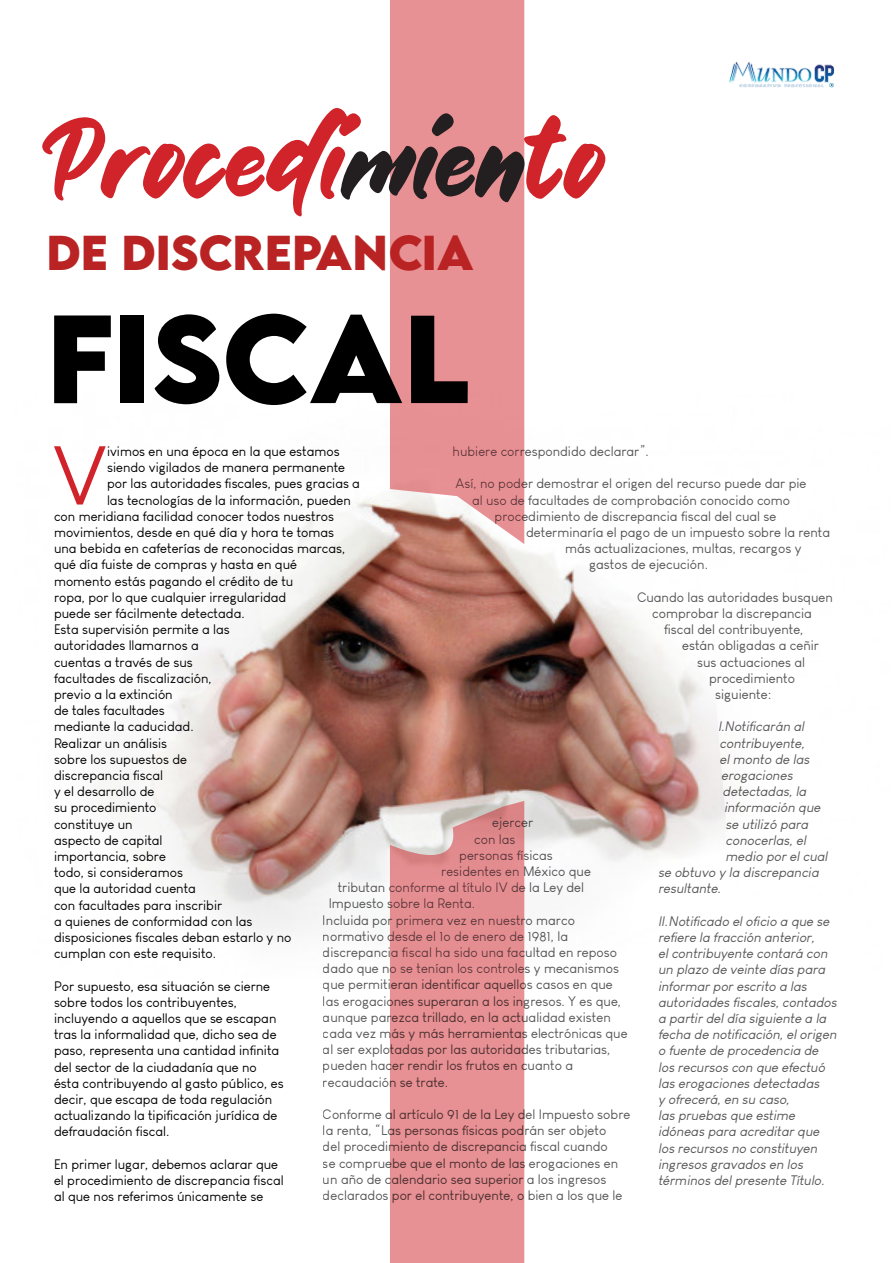
<style>
.page{position:relative;width:893px;height:1263px;background:#fff}
.page>*{position:absolute;margin:0;border:0;box-sizing:border-box;transform-origin:0 0}
.t1{font:123px "Gold Girls";color:#d1232a}
.t2{font:700 111px "LEMONMILK";color:#000}
.t3{font:81.45px "Louis George Cafe";color:#d1232a}
.t4{font:700 43.5px "LEMONMILK";color:#ba2324}
.t5{font:13.5px/16.2px "Louis George Cafe";color:#000}
.t6{font:italic 13.5px/16.2px "Louis George Cafe";color:#000}
.s1{color:#231f20}
</style>
<div class="page">
<img style="left:100px;top:393px;width:425px;height:542px">
<svg style="left:453px;top:446px;width:273px;height:764px"></svg>
<svg style="left:390px;top:0;width:134px;height:544px;background:#e69295"></svg>
<svg style="left:355px;top:801px;width:169px;height:462px;fill:#e89194"></svg>
<img style="left:729px;top:62px;width:106px;height:26px">
<p class="t1" style="left:52px;top:78px;width:552px">Procedi<span class="s1">mien</span>to</p>
<p class="t4" style="left:47px;top:223px;width:429px">DE DISCREPANCIA</p>
<p class="t2" style="left:47px;top:284px;width:425px">FISCAL</p>
<p class="t5" style="left:453px;top:443px;width:198px">hubiere correspondido declarar”.</p>
<p class="t5" style="left:456px;top:475px;width:352px">Así, no poder demostrar el origen del recurso puede dar pie</p>
<p class="t5" style="left:472px;top:492px;width:320px">al uso de facultades de comprobación conocido como</p>
<p class="t5" style="left:495px;top:508px;width:283px">procedimiento de discrepancia fiscal del cual se</p>
<p class="t5" style="left:526px;top:524px;width:306px">determinaría el pago de un impuesto sobre la renta</p>
<p class="t5" style="left:565px;top:540px;width:238px">más actualizaciones, multas, recargos y</p>
<p class="t5" style="left:589px;top:556px;width:120px">gastos de ejecución.</p>
<p class="t5" style="left:637px;top:589px;width:197px">Cuando las autoridades busquen</p>
<p class="t5" style="left:652px;top:605px;width:161px">comprobar la discrepancia</p>
<p class="t5" style="left:664px;top:621px;width:141px">fiscal del contribuyente,</p>
<p class="t5" style="left:682px;top:637px;width:138px">están obligadas a ceñir</p>
<p class="t5" style="left:697px;top:654px;width:110px">sus actuaciones al</p>
<p class="t5" style="left:709px;top:670px;width:87px">procedimiento</p>
<p class="t5" style="left:715px;top:686px;width:58px">siguiente:</p>
<p class="t6" style="left:718px;top:718px;width:90px">I.Notificarán al</p>
<p class="t6" style="left:720px;top:735px;width:89px">contribuyente,</p>
<p class="t6" style="left:720px;top:751px;width:94px">elmonto de las</p>
<p class="t6" style="left:721px;top:767px;width:76px">erogaciones</p>
<p class="t6" style="left:723px;top:783px;width:88px">detectadas,la</p>
<p class="t6" style="left:724px;top:799px;width:101px">información que</p>
<p class="t6" style="left:726px;top:816px;width:87px">se utilizó para</p>
<p class="t6" style="left:726px;top:832px;width:85px">conocerlas,el</p>
<p class="t6" style="left:726px;top:848px;width:106px">medio porelcual</p>
<p class="t6" style="left:658px;top:864px;width:165px">se obtuvo y la discrepancia</p>
<p class="t6" style="left:658px;top:880px;width:67px">resultante.</p>
<p class="t6" style="left:658px;top:913px;width:183px">II.Notificado eloficio a que se refiere la fracción anterior, elcontribuyente contará con un plazo de veinte días para informarporescrito a las autoridades fiscales,contados a partirdeldía siguiente a la fecha de notificación,elorigen o fuente de procedencia de los recursos con que efectuó las erogaciones detectadas<br>y ofrecerá,en su caso,<br>las pruebas que estime idóneas para acreditarque los recursos no constituyen ingresos gravados en los términos delpresente Título.</p>
<p class="t3" style="left:53px;top:427px;width:56px">V</p>
<p class="t5" style="left:107px;top:443px;width:234px">ivimos en una época en la que estamos</p>
<p class="t5" style="left:107px;top:459px;width:240px">siendo vigilados de manera permanente</p>
<p class="t5" style="left:107px;top:475px;width:254px">por las autoridades fiscales, pues gracias a</p>
<p class="t5" style="left:107px;top:492px;width:245px">las tecnologías de la información, pueden</p>
<p class="t5" style="left:54px;top:508px;width:282px">con meridiana facilidad conocer todos nuestros</p>
<p class="t5" style="left:54px;top:524px;width:282px">movimientos, desde en qué día y hora te tomas</p>
<p class="t5" style="left:54px;top:540px;width:293px">una bebida en cafeterías de reconocidas marcas,</p>
<p class="t5" style="left:54px;top:556px;width:245px">qué día fuiste de compras y hasta en qué</p>
<p class="t5" style="left:54px;top:573px;width:241px">momento estás pagando el crédito de tu</p>
<p class="t5" style="left:54px;top:589px;width:234px">ropa, por lo que cualquier irregularidad</p>
<p class="t5" style="left:54px;top:605px;width:192px">puede ser fácilmente detectada.</p>
<p class="t5" style="left:54px;top:621px;width:177px">Esta supervisión permite a las</p>
<p class="t5" style="left:54px;top:637px;width:146px">autoridades llamarnos a</p>
<p class="t5" style="left:54px;top:654px;width:140px">cuentas a través de sus</p>
<p class="t5" style="left:54px;top:670px;width:159px">facultades de fiscalización,</p>
<p class="t5" style="left:54px;top:686px;width:120px">previo a la extinción</p>
<p class="t5" style="left:54px;top:702px;width:112px">de tales facultades</p>
<p class="t5" style="left:54px;top:718px;width:141px">mediante la caducidad.</p>
<p class="t5" style="left:54px;top:735px;width:239px">Realizar un análisis<br>sobre los supuestos de<br>discrepancia fiscal<br>y el desarrollo de<br>su procedimiento<br>constituye un<br>aspecto de capital<br>importancia, sobre<br>todo, si consideramos<br>que la autoridad cuenta<br>con facultades para inscribir<br>a quienes de conformidad con las disposiciones fiscales deban estarlo y no cumplan con este requisito.</p>
<p class="t5" style="left:54px;top:978px;width:231px">Por supuesto, esa situación se cierne sobre todos los contribuyentes, incluyendo a aquellos que se escapan tras la informalidad que, dicho sea de paso, representa una cantidad infinita del sector de la ciudadanía que no ésta contribuyendo al gasto público, es decir, que escapa de toda regulación actualizando la tipificación jurídica de defraudación fiscal.</p>
<p class="t5" style="left:54px;top:1156px;width:231px">En primer lugar, debemos aclarar que el procedimiento de discrepancia fiscal al que nos referimos únicamente se</p>
<p class="t5" style="left:492px;top:814px;width:42px">ejercer</p>
<p class="t5" style="left:474px;top:831px;width:43px">con las</p>
<p class="t5" style="left:459px;top:847px;width:95px">personas físicas</p>
<p class="t5" style="left:441px;top:863px;width:151px">residentes en México que</p>
<p class="t5" style="left:338px;top:879px;width:248px">tributan conforme al título IV de la Ley del</p>
<p class="t5" style="left:329px;top:895px;width:148px">Impuesto sobre la Renta.</p>
<p class="t5" style="left:323px;top:912px;width:254px">Incluida por primera vez en nuestro marco</p>
<p class="t5" style="left:323px;top:928px;width:247px">normativo desde el 1o de enero de 1981, la</p>
<p class="t5" style="left:323px;top:944px;width:296px">discrepancia fiscal ha sido una facultad en reposo</p>
<p class="t5" style="left:323px;top:960px;width:298px">dado que no se tenían los controles y mecanismos</p>
<p class="t5" style="left:323px;top:976px;width:292px">que permitieran identificar aquellos casos en que</p>
<p class="t5" style="left:323px;top:993px;width:300px">las erogaciones superaran a los ingresos. Y es que,</p>
<p class="t5" style="left:323px;top:1009px;width:290px">aunque parezca trillado, en la actualidad existen</p>
<p class="t5" style="left:323px;top:1025px;width:306px">cada vez más y más herramientas electrónicas que</p>
<p class="t5" style="left:323px;top:1041px;width:289px">al ser explotadas por las autoridades tributarias,</p>
<p class="t5" style="left:323px;top:1057px;width:252px">pueden hacer rendir los frutos en cuanto a</p>
<p class="t5" style="left:323px;top:1074px;width:127px">recaudación se trate.</p>
<p class="t5" style="left:323px;top:1106px;width:309px">Conforme al artículo 91 de la Ley del Impuesto sobre la renta, “Las personas físicas podrán ser objeto<br>del procedimiento de discrepancia fiscal cuando<br>se compruebe que el monto de las erogaciones en un año de calendario sea superior a los ingresos declarados por el contribuyente, o bien a los que le</p>
</div>
